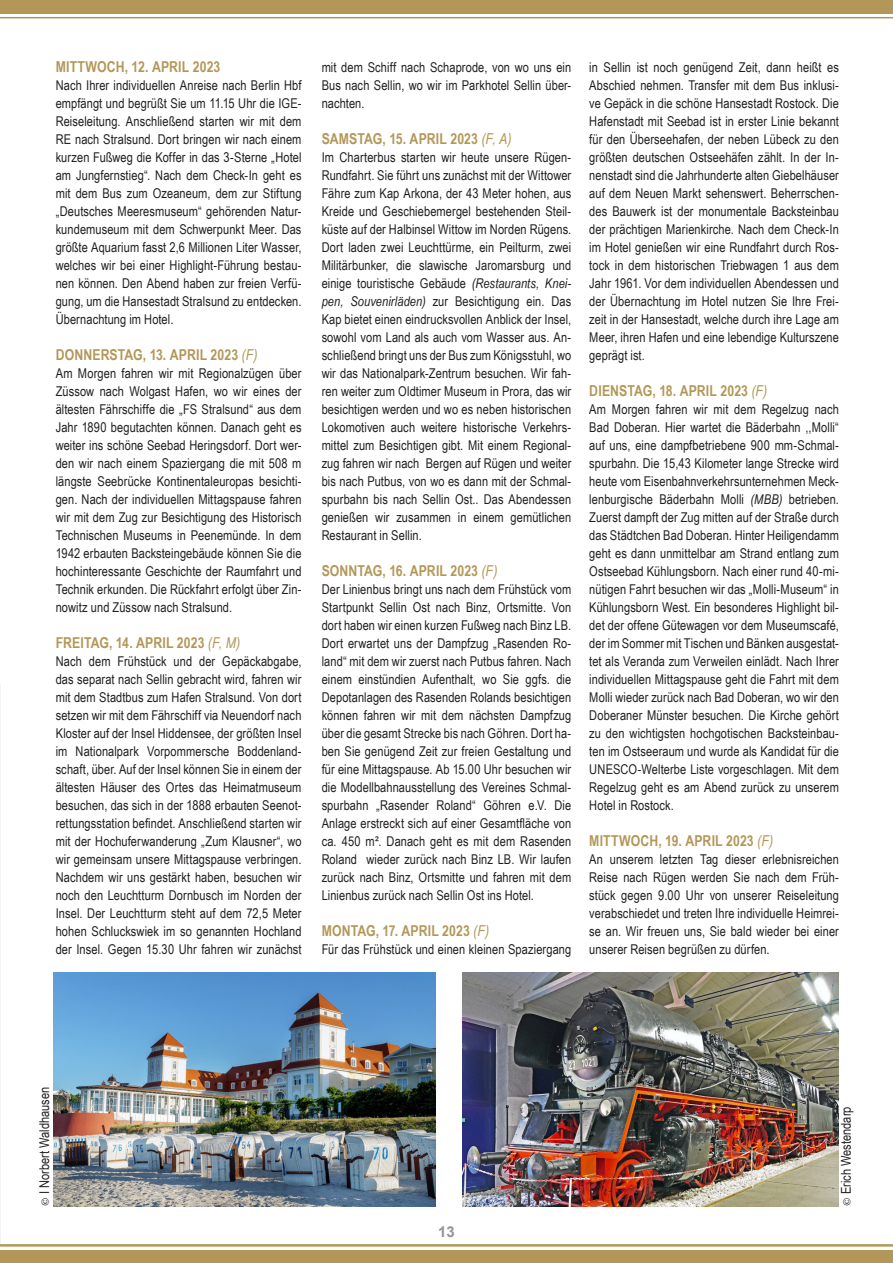
<style>
.page{position:relative;width:893px;height:1263px;background:#fff}
.page>*{position:absolute;margin:0;border:0;box-sizing:border-box;transform-origin:0 0}
._11_Datum_im_Fliesst{font:700 15px "Arial Narrow";letter-spacing:.005em;color:#b39758}
.t1{font:700 15px "Arial";color:#939598}
._10_Fliesstext_R{font:13.5px/18px "Arial Narrow";letter-spacing:.005em;color:#231f20;text-align:justify}
._11_Datum_im_Fliesst-2{font:13.5px/18px "Arial Narrow";letter-spacing:.005em;color:#231f20;text-align:justify}
.s1{font-weight:400;font-style:italic}
.s2{font-style:italic}
.s3{font-family:"Minion Pro";font-size:12px}
</style>
<div class="page">
<hr style="left:0;top:684px;width:1px;height:561px;background:#d1d2d4">
<hr style="left:0;top:17px;width:893px;height:1px;background:#b39758">
<div style="left:0;top:1250px;width:893px;height:13px;background:#b39758"></div>
<div style="left:0;top:0;width:893px;height:13px;background:#b39758"></div>
<hr style="left:0;top:1244px;width:893px;height:2px;background:#b39758">
<img style="left:463px;top:972px;width:375px;height:234px">
<img style="left:54px;top:972px;width:381px;height:234px">
<p class="_11_Datum_im_Fliesst" style="left:56px;top:55px;width:166px">MITTWOCH, 12. APRIL 2023</p>
<p class="_10_Fliesstext_R" style="left:56px;top:76px;width:247px">Nach Ihrer individuellen Anreise nach Berlin Hbf empfängt und begrüßt Sie um 11.15 Uhr die IGE-Reiseleitung. Anschließend starten wir mit dem RE nach Stralsund. Dort bringen wir nach einem kurzen Fußweg die Koffer in das 3-Sterne „Hotel am Jungfernstieg“. Nach dem Check-In geht es mit dem Bus zum Ozeaneum, dem zur Stiftung „Deutsches Meeresmuseum“ gehörenden Natur&shy;kundemuseum mit dem Schwerpunkt Meer. Das größte Aquarium fasst 2,6 Millionen Liter Wasser, welches wir bei einer Highlight-Führung bestau&shy;nen können. Den Abend haben zur freien Verfü&shy;gung, um die Hansestadt Stralsund zu entdecken.<br>Übernachtung im Hotel.</p>
<p class="_11_Datum_im_Fliesst" style="left:56px;top:343px;width:203px">DONNERSTAG, 13. APRIL 2023 <span class="s1">(F)</span></p>
<p class="_11_Datum_im_Fliesst-2" style="left:56px;top:364px;width:247px">Am Morgen fahren wir mit Regionalzügen über Züssow nach Wolgast Hafen, wo wir eines der ältesten Fährschiffe die „FS Stralsund“ aus dem Jahr 1890 begutachten können. Danach geht es weiter ins schöne Seebad Heringsdorf. Dort wer&shy;den wir nach einem Spaziergang die mit 508 m längste Seebrücke Kontinentaleuropas besichti&shy;gen. Nach der individuellen Mittagspause fahren wir mit dem Zug zur Besichtigung des Historisch Technischen Museums in Peenemünde. In dem 1942 erbauten Backsteingebäude können Sie die hochinteressante Geschichte der Raumfahrt und Technik erkunden. Die Rückfahrt erfolgt über Zin&shy;nowitz und Züssow nach Stralsund.</p>
<p class="_11_Datum_im_Fliesst" style="left:56px;top:631px;width:186px">FREITAG, 14. APRIL 2023 <span class="s1">(F, M)</span></p>
<p class="_10_Fliesstext_R" style="left:56px;top:652px;width:247px">Nach dem Frühstück und der Gepäckabgabe, das separat nach Sellin gebracht wird, fahren wir mit dem Stadtbus zum Hafen Stralsund. Von dort setzen wir mit dem Fährschiff via Neuendorf nach Kloster auf der Insel Hiddensee, der größten Insel im Nationalpark Vorpommersche Boddenland&shy;schaft, über. Auf der Insel können Sie in einem der ältesten Häuser des Ortes das Heimatmuseum besuchen, das sich in der 1888 erbauten Seenot&shy;rettungsstation befindet. Anschließend starten wir mit der Hochuferwanderung „Zum Klausner“, wo wir gemeinsam unsere Mittagspause verbringen.<br>Nachdem wir uns gestärkt haben, besuchen wir noch den Leuchtturm Dornbusch im Norden der Insel. Der Leuchtturm steht auf dem 72,5 Meter hohen Schluckswiek im so genannten Hochland der Insel. Gegen 15.30 Uhr fahren wir zunächst</p>
<p class="_10_Fliesstext_R" style="left:322px;top:58px;width:251px">mit dem Schiff nach Schaprode, von wo uns ein Bus nach Sellin, wo wir im Parkhotel Sellin über&shy;nachten.</p>
<p class="_11_Datum_im_Fliesst" style="left:322px;top:127px;width:191px">SAMSTAG, 15. APRIL 2023 <span class="s1">(F, A)</span></p>
<p class="_10_Fliesstext_R" style="left:322px;top:148px;width:251px">Im Charterbus starten wir heute unsere Rügen-Rundfahrt. Sie führt uns zunächst mit der Wittower Fähre zum Kap Arkona, der 43 Meter hohen, aus Kreide und Geschiebemergel bestehenden Steil&shy;küste auf der Halbinsel Wittow im Norden Rügens.<br>Dort laden zwei Leuchttürme, ein Peilturm, zwei Militärbunker, die slawische Jaromarsburg und einige touristische Gebäude <span class="s2">(Restaurants, Knei&shy;pen, Souvenirläden)</span> zur Besichtigung ein. Das Kap bietet einen eindrucksvollen Anblick der Insel, sowohl vom Land als auch vom Wasser aus. An&shy;schließend bringt uns der Bus zum Königsstuhl, wo wir das Nationalpark-Zentrum besuchen. Wir fah&shy;ren weiter zum Oldtimer Museum in Prora, das wir besichtigen werden und wo es neben historischen Lokomotiven auch weitere historische Verkehrs&shy;mittel zum Besichtigen gibt. Mit einem Regional&shy;zug fahren wir nach Bergen auf Rügen und weiter bis nach Putbus, von wo es dann mit der Schmal&shy;spurbahn bis nach Sellin Ost.. Das Abendessen genießen wir zusammen in einem gemütlichen Restaurant in Sellin.</p>
<p class="_11_Datum_im_Fliesst" style="left:322px;top:559px;width:177px">SONNTAG, 16. APRIL 2023 <span class="s1">(F)</span></p>
<p class="_10_Fliesstext_R" style="left:322px;top:580px;width:251px">Der Linienbus bringt uns nach dem Frühstück vom Startpunkt Sellin Ost nach Binz, Ortsmitte. Von dort haben wir einen kurzen Fußweg nach Binz LB.<br>Dort erwartet uns der Dampfzug „Rasenden Ro&shy;land“ mit dem wir zuerst nach Putbus fahren. Nach einem einstündien Aufenthalt, wo Sie ggfs. die Depotanlagen des Rasenden Rolands besichtigen können fahren wir mit dem nächsten Dampfzug über die gesamt Strecke bis nach Göhren. Dort ha&shy;ben Sie genügend Zeit zur freien Gestaltung und für eine Mittagspause. Ab 15.00 Uhr besuchen wir die Modellbahnausstellung des Vereines Schmal&shy;spurbahn „Rasender Roland“ Göhren e.V. Die Anlage erstreckt sich auf einer Gesamtfläche von ca. 450 m². Danach geht es mit dem Rasenden Roland wieder zurück nach Binz LB. Wir laufen zurück nach Binz, Ortsmitte und fahren mit dem Linienbus zurück nach Sellin Ost ins Hotel.</p>
<p class="_11_Datum_im_Fliesst" style="left:322px;top:919px;width:169px">MONTAG, 17. APRIL 2023 <span class="s1">(F)</span></p>
<p class="_10_Fliesstext_R" style="left:322px;top:940px;width:251px">Für das Frühstück und einen kleinen Spaziergang</p>
<p class="_10_Fliesstext_R" style="left:589px;top:58px;width:251px">in Sellin ist noch genügend Zeit, dann heißt es Abschied nehmen. Transfer mit dem Bus inklusi&shy;ve Gepäck in die schöne Hansestadt Rostock. Die Hafenstadt mit Seebad ist in erster Linie bekannt für den Überseehafen, der neben Lübeck zu den größten deutschen Ostseehäfen zählt. In der In&shy;nenstadt sind die Jahrhunderte alten Giebelhäuser auf dem Neuen Markt sehenswert. Beherrschen&shy;des Bauwerk ist der monumentale Backsteinbau der prächtigen Marienkirche. Nach dem Check-In im Hotel genießen wir eine Rundfahrt durch Ros&shy;tock in dem historischen Triebwagen 1 aus dem Jahr 1961. Vor dem individuellen Abendessen und der Übernachtung im Hotel nutzen Sie Ihre Frei&shy;zeit in der Hansestadt, welche durch ihre Lage am Meer, ihren Hafen und eine lebendige Kulturszene geprägt ist.</p>
<p class="_11_Datum_im_Fliesst" style="left:589px;top:379px;width:180px">DIENSTAG, 18. APRIL 2023 <span class="s1">(F)</span></p>
<p class="_10_Fliesstext_R" style="left:589px;top:400px;width:251px">Am Morgen fahren wir mit dem Regelzug nach Bad Doberan. Hier wartet die Bäderbahn ,,Molli“ auf uns, eine dampfbetriebene 900 mm-Schmal&shy;spurbahn. Die 15,43 Kilometer lange Strecke wird heute vom Eisenbahnverkehrsunternehmen Meck&shy;lenburgische Bäderbahn Molli <span class="s2">(MBB)</span> betrieben.<br>Zuerst dampft der Zug mitten auf der Straße durch das Städtchen Bad Doberan. Hinter Heiligendamm geht es dann unmittelbar am Strand entlang zum Ostseebad Kühlungsborn. Nach einer rund 40-mi&shy;nütigen Fahrt besuchen wir das „Molli-Museum“ in Kühlungsborn West. Ein besonderes Highlight bil&shy;det der offene Gütewagen vor dem Museumscafé, der im Sommer mit Tischen und Bänken ausgestat&shy;tet als Veranda zum Verweilen einlädt. Nach Ihrer individuellen Mittagspause geht die Fahrt mit dem Molli wieder zurück nach Bad Doberan, wo wir den Doberaner Münster besuchen. Die Kirche gehört zu den wichtigsten hochgotischen Backsteinbau&shy;ten im Ostseeraum und wurde als Kandidat für die UNESCO-Welterbe Liste vorgeschlagen. Mit dem Regelzug geht es am Abend zurück zu unserem Hotel in Rostock.</p>
<p class="_11_Datum_im_Fliesst" style="left:589px;top:829px;width:185px">MITTWOCH, 19. APRIL 2023 <span class="s1">(F)</span></p>
<p class="_10_Fliesstext_R" style="left:589px;top:850px;width:251px">An unserem letzten Tag dieser erlebnisreichen Reise nach Rügen werden Sie nach dem Früh&shy;stück gegen 9.00 Uhr von unserer Reiseleitung verabschiedet und treten Ihre individuelle Heimrei&shy;se an. Wir freuen uns, Sie bald wieder bei einer unserer Reisen begrüßen zu dürfen.</p>
<p class="_10_Fliesstext_R" style="left:35px;top:1205px;width:120px;rotate:-90deg"><span class="s3">©</span> I Norbert Waldhausen</p>
<p class="t1" style="left:438px;top:1221px;width:18px">13</p>
<p class="_10_Fliesstext_R" style="left:837px;top:1205px;width:100px;rotate:-90deg"><span class="s3">©</span> Erich Westendarp</p>
</div>
